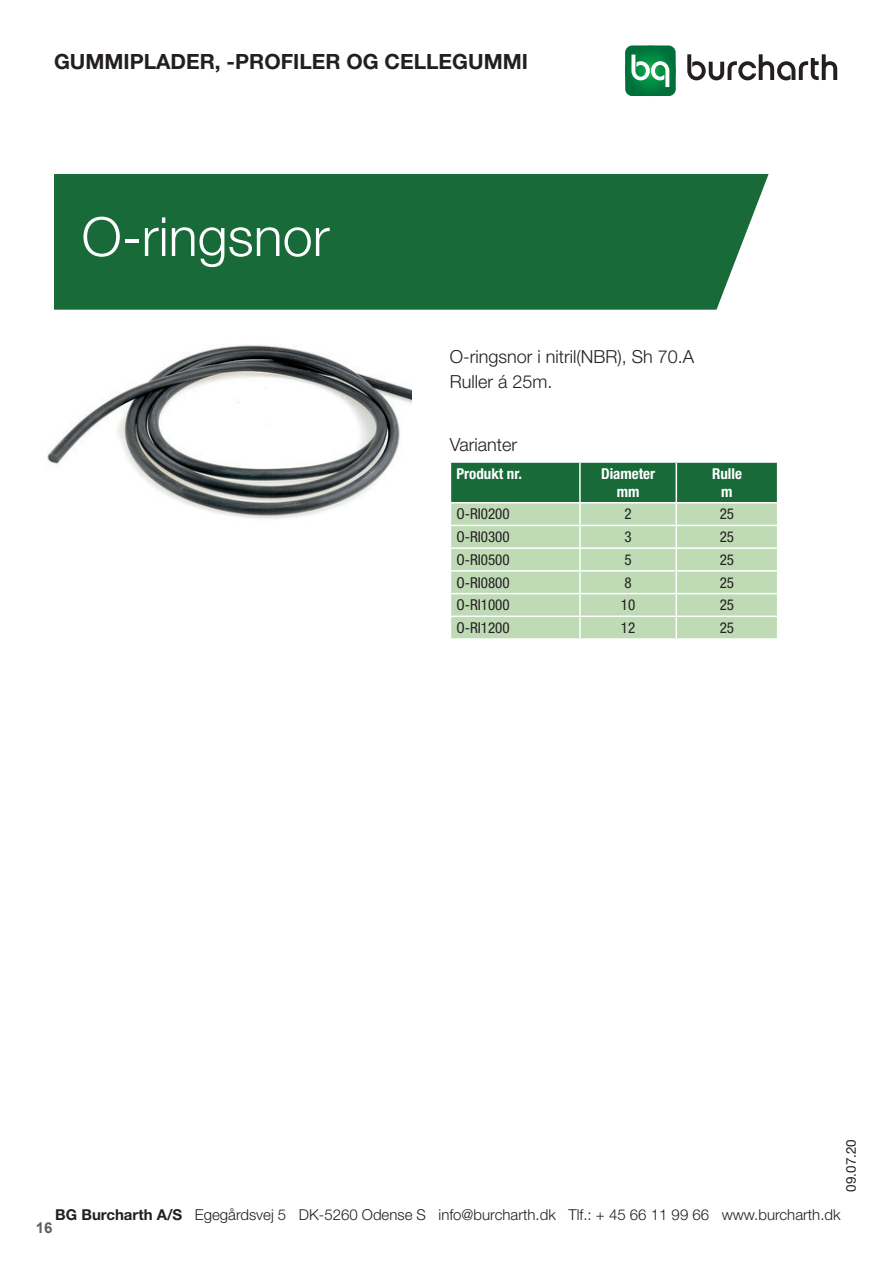
<style>
.page{position:relative;width:893px;height:1263px;background:#fff}
.page>*{position:absolute;margin:0;border:0;box-sizing:border-box;transform-origin:0 0}
.t1{font:300 54px "Helvetica Neue LT Std";color:#fff}
.t2{font:700 21px "Helvetica Neue LT Std";color:#231f20}
.t3{font:300 18px/25.8px "Helvetica Neue LT Std";color:#231f20}
.t4{font:300 15px "Helvetica Neue LT Std";color:#231f20}
.t5{font:condensed 15px "Helvetica Neue LT Std";color:#231f20}
.t6{font:700 condensed 15px/18px "Helvetica Neue LT Std";color:#fff;text-align:center}
.t7{font:700 15px "Arial";color:#5f5f62}
.t8{font:13.5px "Helvetica Neue LT Std";color:#231f20}
.s1{font-weight:700}
</style>
<div class="page">
<svg style="left:625px;top:45px;width:51px;height:51px;background:#349664"></svg>
<svg style="left:687px;top:54px;width:150px;height:26px"></svg>
<div style="left:54px;top:174px;width:715px;height:136px;background:#186b39"></div>
<img style="left:47px;top:345px;width:364px;height:174px">
<svg style="left:450px;top:462px;width:328px;height:176px;background:#9ec59f"></svg>
<h2 class="t2" style="left:54px;top:49px;width:475px">GUMMIPLADER, -PROFILER OG CELLEGUMMI</h2>
<h1 class="t1" style="left:82px;top:204px;width:250px">O-ringsnor</h1>
<p class="t3" style="left:450px;top:343px;width:246px">O-ringsnor i nitril(NBR), Sh 70.A<br>Ruller á 25m.</p>
<p class="t3" style="left:450px;top:431px;width:69px">Varianter</p>
<p class="t6" style="left:456px;top:464px;width:67px">Produkt nr.</p>
<p class="t6" style="left:601px;top:464px;width:56px">Diameter mm</p>
<p class="t6" style="left:712px;top:464px;width:31px">Rulle m</p>
<p class="t5" style="left:456px;top:505px;width:55px">O-RI0200</p>
<p class="t5" style="left:624px;top:505px;width:9px">2</p>
<p class="t5" style="left:720px;top:505px;width:16px">25</p>
<p class="t5" style="left:456px;top:528px;width:55px">O-RI0300</p>
<p class="t5" style="left:624px;top:528px;width:9px">3</p>
<p class="t5" style="left:720px;top:528px;width:16px">25</p>
<p class="t5" style="left:456px;top:551px;width:55px">O-RI0500</p>
<p class="t5" style="left:624px;top:551px;width:9px">5</p>
<p class="t5" style="left:720px;top:551px;width:16px">25</p>
<p class="t5" style="left:456px;top:574px;width:55px">O-RI0800</p>
<p class="t5" style="left:624px;top:574px;width:9px">8</p>
<p class="t5" style="left:720px;top:574px;width:16px">25</p>
<p class="t5" style="left:456px;top:596px;width:55px">O-RI1000</p>
<p class="t5" style="left:621px;top:596px;width:16px">10</p>
<p class="t5" style="left:720px;top:596px;width:16px">25</p>
<p class="t5" style="left:456px;top:619px;width:55px">O-RI1200</p>
<p class="t5" style="left:621px;top:619px;width:16px">12</p>
<p class="t5" style="left:720px;top:619px;width:16px">25</p>
<p class="t8" style="left:843px;top:1192px;width:54px;rotate:-90deg">09.07.20</p>
<p class="t4" style="left:55px;top:1205px;width:787px"><span class="s1">BG Burcharth A/S</span> Egegårdsvej 5 DK-5260 Odense S info@burcharth.dk Tlf.: + 45 66 11 99 66 www.burcharth.dk</p>
<p class="t7" style="left:36px;top:1217px;width:18px">16</p>
</div>
